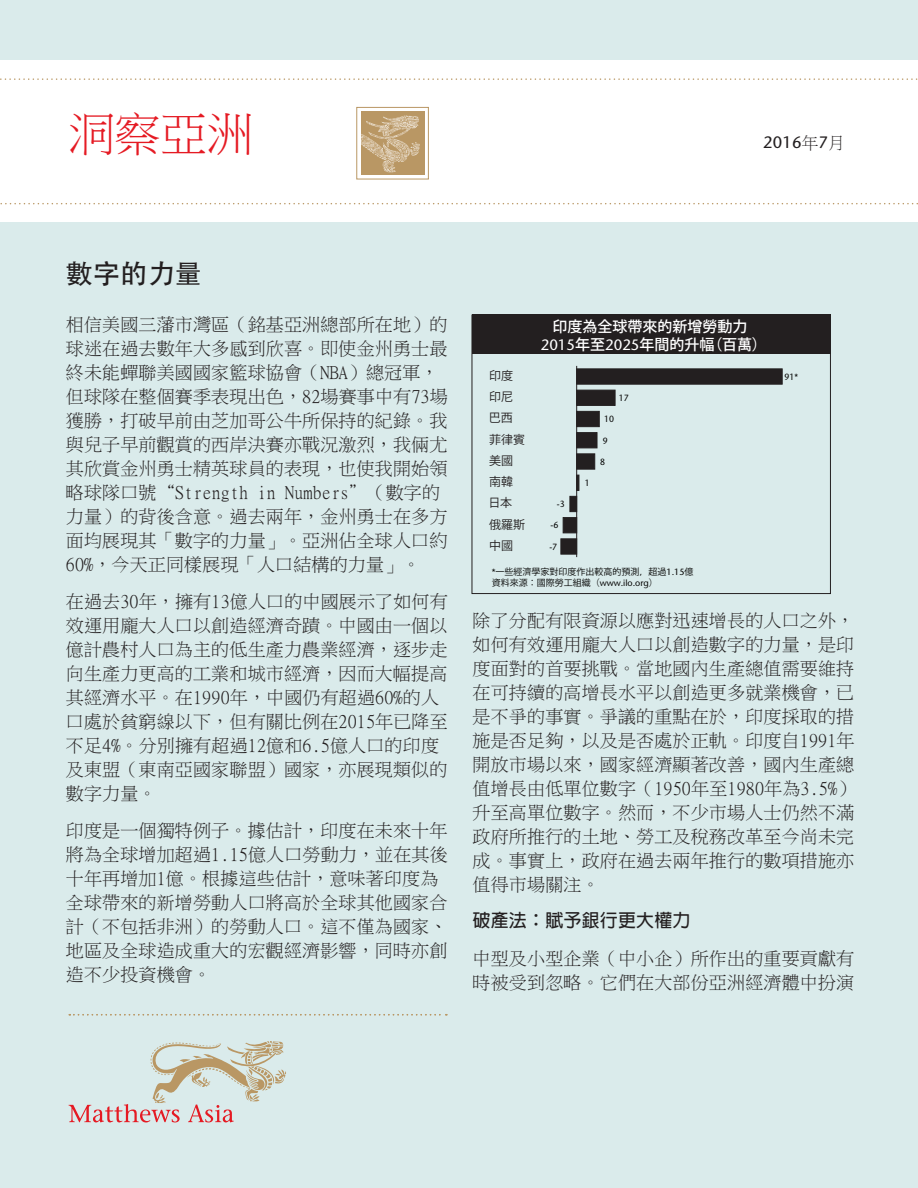
<style>
.page{position:relative;width:918px;height:1188px;background:#daebeb}
.page>*{position:absolute;margin:0;border:0;box-sizing:border-box;transform-origin:0 0}
.t1{font:500 46.5px "Stone Serif Std";letter-spacing:-.01em;color:#e51a23}
.t2{font:46.5px "Ming Li U";color:#e51a23}
._3_Body_text{font:500 27px "ST Heiti TC";letter-spacing:.01em;color:#231f20}
._3_Body_text-2{font:18px/24px "Ming Li U";letter-spacing:.01em;color:#231f20}
._3_Body_text-3{font:700 18px "Adobe Fan Heiti Std";letter-spacing:.01em;color:#231f20}
.t3{font:500 16.5px "Stone Sans Std";color:#231f20}
.t4{font:15px/18px "Koz Go Pr 6 N Medium 90 pv RKSJ H";color:#fff;text-align:center}
.t5{font:12px "Koz Go Pr 6 N Regular 90 pv RKSJ H";color:#231f20}
.t6{font:9px/10.8px "Koz Go Pr 6 N Regular 90 pv RKSJ H";color:#050504}
.t7{font:500 9px "Stone Sans Std";color:#050504;scale:.96 1}
.s1{font-family:"Ming Li U";font-weight:400}
.s2{font-family:"Stone Sans Std";font-weight:500}
</style>
<div class="page">
<svg style="left:69px;top:1041px;width:217px;height:81px"></svg>
<div style="left:0;top:60px;width:918px;height:162px;background:#fff"></div>
<svg style="left:0;top:78px;width:918px;height:2px"></svg>
<svg style="left:0;top:203px;width:918px;height:1px"></svg>
<svg style="left:69px;top:1014px;width:378px;height:1px"></svg>
<div style="left:357px;top:107px;width:72px;height:72px;border:1px solid #b99764"></div>
<svg style="left:361px;top:112px;width:63px;height:63px;background:#c2a579"></svg>
<div style="left:472px;top:315px;width:358px;height:39px;background:#231f20"></div>
<div style="left:472px;top:315px;width:359px;height:279px;border:1px solid #231f20"></div>
<hr style="left:576px;top:366px;width:1px;height:191px;background:#231f20">
<div style="left:576px;top:369px;width:207px;height:16px;background:#231f20;border:1px solid #231f20"></div>
<div style="left:576px;top:390px;width:39px;height:16px;background:#231f20"></div>
<div style="left:576px;top:411px;width:24px;height:16px;background:#231f20;border:1px solid #231f20"></div>
<div style="left:576px;top:432px;width:21px;height:16px;background:#231f20;border:1px solid #231f20"></div>
<div style="left:576px;top:453px;width:19px;height:17px;background:#231f20;border:1px solid #231f20"></div>
<hr style="left:576px;top:475px;width:3px;height:16px;background:#231f20">
<div style="left:570px;top:496px;width:7px;height:16px;background:#231f20"></div>
<div style="left:563px;top:517px;width:14px;height:16px;background:#231f20"></div>
<div style="left:561px;top:538px;width:16px;height:16px;background:#231f20;border:1px solid #231f20"></div>
<p class="t2" style="left:69px;top:111px;width:186px">洞察亞洲</p>
<p class="t1" style="left:69px;top:104px;width:251px">Asia Insight</p>
<p class="t3" style="left:763px;top:132px;width:83px">2016<span class="s1">年</span>7<span class="s1">月</span></p>
<p class="_3_Body_text" style="left:66px;top:258px;width:138px">數字的力量</p>
<p class="_3_Body_text-2" style="left:66px;top:313px;width:383px">相信美國三藩市灣區（銘基亞洲總部所在地）的球迷在過去數年大多感到欣喜。即使金州勇士最終未能蟬聯美國國家籃球協會（NBA）總冠軍，但球隊在整個賽季表現出色，82場賽事中有73場獲勝，打破早前由芝加哥公牛所保持的紀錄。我與兒子早前觀賞的西岸決賽亦戰況激烈，我倆尤其欣賞金州勇士精英球員的表現，也使我開始領略球隊口號“Strength in Numbers”（數字的力量）的背後含意。過去兩年，金州勇士在多方面均展現其「數字的力量」。亞洲佔全球人口約<br>60%，今天正同樣展現「人口結構的力量」。</p>
<p class="_3_Body_text-2" style="left:66px;top:590px;width:383px">在過去30年，擁有13億人口的中國展示了如何有效運用龐大人口以創造經濟奇蹟。中國由一個以億計農村人口為主的低生產力農業經濟，逐步走向生產力更高的工業和城市經濟，因而大幅提高其經濟水平。在1990年，中國仍有超過60%的人口處於貧窮線以下，但有關比例在2015年已降至不足4%。分別擁有超過12億和6.5億人口的印度及東盟（東南亞國家聯盟）國家，亦展現類似的數字力量。</p>
<p class="_3_Body_text-2" style="left:66px;top:819px;width:383px">印度是一個獨特例子。據估計，印度在未來十年將為全球增加超過1.15億人口勞動力，並在其後十年再增加1億。根據這些估計，意味著印度為全球帶來的新增勞動人口將高於全球其他國家合計（不包括非洲）的勞動人口。這不僅為國家、地區及全球造成重大的宏觀經濟影響，同時亦創造不少投資機會。</p>
<p class="t5" style="left:489px;top:369px;width:25px">印度</p>
<p class="t5" style="left:489px;top:390px;width:25px">印尼</p>
<p class="t5" style="left:489px;top:411px;width:25px">巴西</p>
<p class="t5" style="left:489px;top:432px;width:37px">菲律賓</p>
<p class="t5" style="left:489px;top:454px;width:25px">美國</p>
<p class="t5" style="left:489px;top:475px;width:25px">南韓</p>
<p class="t5" style="left:489px;top:496px;width:25px">日本</p>
<p class="t5" style="left:489px;top:517px;width:37px">俄羅斯</p>
<p class="t5" style="left:489px;top:539px;width:25px">中國</p>
<p class="t4" style="left:541px;top:318px;width:228px">印度為全球帶來的新增勞動力<br><span class="s2">2015</span>年至<span class="s2">2025</span>年間的升幅（百萬）</p>
<p class="t7" style="left:619px;top:393px;width:12px">17</p>
<p class="t7" style="left:557px;top:499px;width:10px">-3</p>
<p class="t7" style="left:551px;top:520px;width:10px">-6</p>
<p class="t7" style="left:549px;top:541px;width:10px">-7</p>
<p class="t7" style="left:585px;top:478px;width:7px">1</p>
<p class="t7" style="left:604px;top:414px;width:12px">10</p>
<p class="t7" style="left:603px;top:435px;width:7px">9</p>
<p class="t7" style="left:600px;top:456px;width:7px">8</p>
<p class="t6" style="left:492px;top:567px;width:203px"><span class="s2">*</span>一些經濟學家對印度作出較高的預測，超過<span class="s2">1.15</span>億資料來源：國際勞工組織（<span class="s2">www.ilo.org</span>）</p>
<p class="t7" style="left:785px;top:371px;width:16px">91*</p>
<p class="_3_Body_text-2" style="left:473px;top:608px;width:384px;text-align:justify">除了分配有限資源以應對迅速增長的人口之外，如何有效運用龐大人口以創造數字的力量，是印度面對的首要挑戰。當地國內生產總值需要維持在可持續的高增長水平以創造更多就業機會，已是不爭的事實。爭議的重點在於，印度採取的措施是否足夠，以及是否處於正軌。印度自1991年開放市場以來，國家經濟顯著改善，國內生產總值增長由低單位數字（1950年至1980年為3.5%）升至高單位數字。然而，不少市場人士仍然不滿政府所推行的土地、勞工及稅務改革至今尚未完成。事實上，政府在過去兩年推行的數項措施亦值得市場關注。</p>
<p class="_3_Body_text-3" style="left:473px;top:909px;width:219px">破產法：賦予銀行更大權力</p>
<p class="_3_Body_text-2" style="left:473px;top:946px;width:383px">中型及小型企業（中小企）所作出的重要貢獻有時被受到忽略。它們在大部份亞洲經濟體中扮演</p>
</div>
